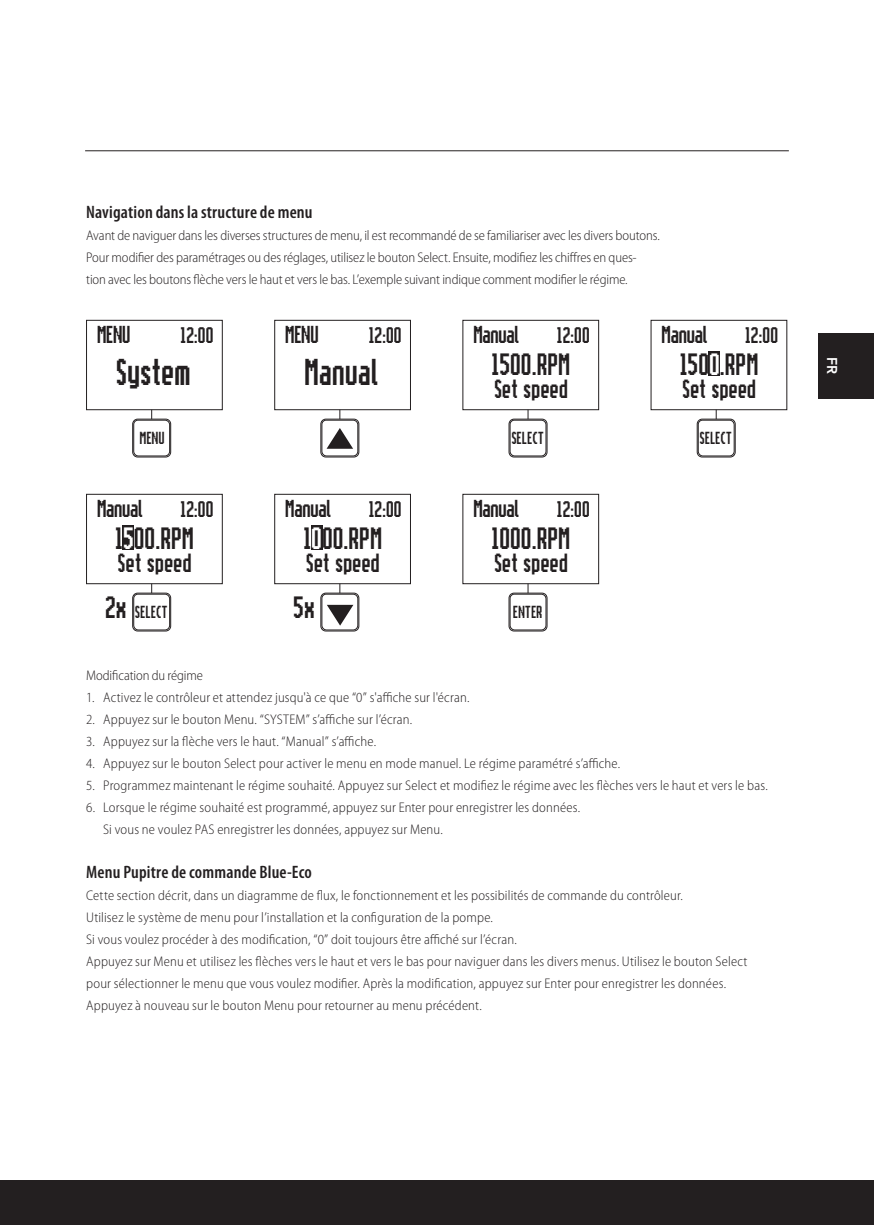
<style>
.page{position:relative;width:874px;height:1225px;background:#fff}
.page>*{position:absolute;margin:0;border:0;box-sizing:border-box;transform-origin:0 0}
.t1{font:27.8px "Motorola Screen Type";letter-spacing:.03em;color:#231f20}
.t2{font:23px "Motorola Screen Type";letter-spacing:.03em;color:#231f20}
.t3{font:19.6px "Motorola Screen Type";letter-spacing:.03em;color:#231f20}
.t4{font:18.2px "Motorola Screen Type";color:#231f20}
.t5{font:600 condensed 18px "Myriad Pro";letter-spacing:.01em;color:#231f20}
.t6{font:16.8px "Motorola Screen Type";letter-spacing:.03em;color:#231f20}
.t7{font:800 14.2px "Avenir LT Std";color:#fff}
.t8{font:300 semi-condensed 14px/22px "Myriad Pro";letter-spacing:.01em;color:#231f20}
.t9{font:300 semi-condensed 14px/22px "Myriad Pro";letter-spacing:-.01em;color:#231f20}
.t10{font:13px "Motorola Screen Type";letter-spacing:.03em;color:#231f20}
.s1{color:#fff}
</style>
<div class="page">
<div style="left:0;top:1180px;width:873px;height:45px;background:#231f20"></div>
<hr style="left:85px;top:150px;width:703px;height:1px;background:#231f20">
<div style="left:818px;top:333px;width:55px;height:66px;background:#231f20"></div>
<div style="left:86px;top:320px;width:136px;height:90px;border:1px solid #231f20"></div>
<div style="left:132px;top:419px;width:39px;height:38px;border:1px solid #231f20;border-radius:5px"></div>
<div style="left:133px;top:420px;width:37px;height:36px;border:1px solid #231f20;border-radius:5px"></div>
<div style="left:123px;top:526px;width:11px;height:24px;background:#231f20"></div>
<div style="left:86px;top:494px;width:136px;height:90px;border:1px solid #231f20"></div>
<div style="left:132px;top:593px;width:39px;height:38px;border:1px solid #231f20;border-radius:5px"></div>
<div style="left:133px;top:594px;width:37px;height:36px;border:1px solid #231f20;border-radius:5px"></div>
<div style="left:274px;top:320px;width:136px;height:90px;border:1px solid #231f20"></div>
<div style="left:320px;top:419px;width:39px;height:38px;border:1px solid #231f20;border-radius:5px"></div>
<div style="left:321px;top:420px;width:37px;height:36px;border:1px solid #231f20;border-radius:5px"></div>
<svg style="left:326px;top:428px;width:27px;height:21px"></svg>
<svg style="left:327px;top:605px;width:26px;height:20px"></svg>
<div style="left:311px;top:526px;width:11px;height:24px;background:#231f20"></div>
<div style="left:274px;top:494px;width:136px;height:90px;border:1px solid #231f20"></div>
<div style="left:320px;top:593px;width:39px;height:38px;border:1px solid #231f20;border-radius:5px"></div>
<div style="left:321px;top:594px;width:37px;height:36px;border:1px solid #231f20;border-radius:5px"></div>
<div style="left:462px;top:320px;width:136px;height:90px;border:1px solid #231f20"></div>
<div style="left:508px;top:419px;width:39px;height:38px;border:1px solid #231f20;border-radius:5px"></div>
<div style="left:509px;top:420px;width:37px;height:36px;border:1px solid #231f20;border-radius:5px"></div>
<div style="left:462px;top:494px;width:136px;height:90px;border:1px solid #231f20"></div>
<div style="left:508px;top:593px;width:39px;height:38px;border:1px solid #231f20;border-radius:5px"></div>
<div style="left:509px;top:594px;width:37px;height:36px;border:1px solid #231f20;border-radius:5px"></div>
<div style="left:708px;top:352px;width:11px;height:24px;background:#231f20"></div>
<div style="left:650px;top:320px;width:136px;height:90px;border:1px solid #231f20"></div>
<div style="left:696px;top:419px;width:39px;height:38px;border:1px solid #231f20;border-radius:5px"></div>
<div style="left:697px;top:420px;width:37px;height:36px;border:1px solid #231f20;border-radius:5px"></div>
<p class="t5" style="left:86px;top:201px;width:228px">Navigation dans la structure de menu</p>
<p class="t9" style="left:86px;top:224px;width:575px">Avant de naviguer dans les diverses structures de menu, il est recommandé de se familiariser avec les divers boutons.<br>Pour modifier des paramétrages ou des réglages, utilisez le bouton Select. Ensuite, modifiez les chiffres en ques&shy;tion avec les boutons flèche vers le haut et vers le bas. L’exemple suivant indique comment modifier le régime.</p>
<h3 class="t4" style="left:98px;top:324px;width:35px">MENU</h3>
<p class="t6" style="left:181px;top:326px;width:34px">12:00</p>
<h1 class="t1" style="left:117px;top:357px;width:75px">System</h1>
<h3 class="t4" style="left:286px;top:324px;width:35px">MENU</h3>
<p class="t6" style="left:369px;top:326px;width:34px">12:00</p>
<h1 class="t1" style="left:305px;top:357px;width:75px">Manual</h1>
<h3 class="t4" style="left:474px;top:324px;width:47px">Manual</h3>
<p class="t6" style="left:557px;top:326px;width:34px">12:00</p>
<h2 class="t2" style="left:492px;top:352px;width:79px">1500.RPM</h2>
<h3 class="t3" style="left:494px;top:378px;width:75px">Set speed</h3>
<h3 class="t4" style="left:662px;top:324px;width:47px">Manual</h3>
<p class="t6" style="left:745px;top:326px;width:34px">12:00</p>
<h2 class="t2" style="left:680px;top:352px;width:79px">150<span class="s1">0</span>.RPM</h2>
<h3 class="t3" style="left:682px;top:378px;width:75px">Set speed</h3>
<p class="t10" style="left:140px;top:431px;width:26px">MENU</p>
<p class="t10" style="left:511px;top:431px;width:34px">SELECT</p>
<p class="t10" style="left:699px;top:431px;width:34px">SELECT</p>
<h3 class="t4" style="left:98px;top:498px;width:47px">Manual</h3>
<p class="t6" style="left:181px;top:500px;width:34px">12:00</p>
<h2 class="t2" style="left:116px;top:526px;width:79px">1<span class="s1">5</span>00.RPM</h2>
<h3 class="t3" style="left:119px;top:552px;width:75px">Set speed</h3>
<h2 class="t2" style="left:106px;top:595px;width:22px">2x</h2>
<p class="t10" style="left:136px;top:605px;width:34px">SELECT</p>
<h3 class="t4" style="left:286px;top:498px;width:47px">Manual</h3>
<p class="t6" style="left:369px;top:500px;width:34px">12:00</p>
<h2 class="t2" style="left:304px;top:526px;width:79px">1<span class="s1">0</span>00.RPM</h2>
<h3 class="t3" style="left:306px;top:552px;width:75px">Set speed</h3>
<h2 class="t2" style="left:294px;top:595px;width:22px">5x</h2>
<h3 class="t4" style="left:474px;top:498px;width:47px">Manual</h3>
<p class="t6" style="left:557px;top:500px;width:34px">12:00</p>
<h2 class="t2" style="left:492px;top:526px;width:79px">1000.RPM</h2>
<h3 class="t3" style="left:494px;top:552px;width:75px">Set speed</h3>
<p class="t10" style="left:513px;top:605px;width:31px">ENTER</p>
<p class="t9" style="left:86px;top:664px;width:118px">Modification du régime</p>
<p class="t8" style="left:86px;top:686px;width:384px">1. Activez le contrôleur et attendez jusqu'à ce que “0” s'affiche sur l'écran.</p>
<p class="t8" style="left:86px;top:708px;width:327px">2. Appuyez sur le bouton Menu. “SYSTEM” s’affiche sur l’écran.</p>
<p class="t8" style="left:86px;top:730px;width:291px">3. Appuyez sur la flèche vers le haut. “Manual” s’affiche.</p>
<p class="t8" style="left:86px;top:752px;width:535px">4. Appuyez sur le bouton Select pour activer le menu en mode manuel. Le régime paramétré s’affiche.</p>
<p class="t8" style="left:86px;top:774px;width:682px">5. Programmez maintenant le régime souhaité. Appuyez sur Select et modifiez le régime avec les flèches vers le haut et vers le bas.</p>
<p class="t8" style="left:103px;top:796px;width:478px;text-indent:-17px">6. Lorsque le régime souhaité est programmé, appuyez sur Enter pour enregistrer les données.<br>Si vous ne voulez PAS enregistrer les données, appuyez sur Menu.</p>
<p class="t5" style="left:86px;top:861px;width:227px">Menu Pupitre de commande Blue-Eco</p>
<p class="t8" style="left:86px;top:884px;width:662px">Cette section décrit, dans un diagramme de flux, le fonctionnement et les possibilités de commande du contrôleur.<br>Utilisez le système de menu pour l’installation et la configuration de la pompe.<br>Si vous voulez procéder à des modification, “0” doit toujours être affiché sur l’écran.<br>Appuyez sur Menu et utilisez les flèches vers le haut et vers le bas pour naviguer dans les divers menus. Utilisez le bouton Select pour sélectionner le menu que vous voulez modifier. Après la modification, appuyez sur Enter pour enregistrer les données.<br>Appuyez à nouveau sur le bouton Menu pour retourner au menu précédent.</p>
<p class="t7" style="left:840px;top:357px;width:19px;rotate:90deg">FR</p>
</div>
